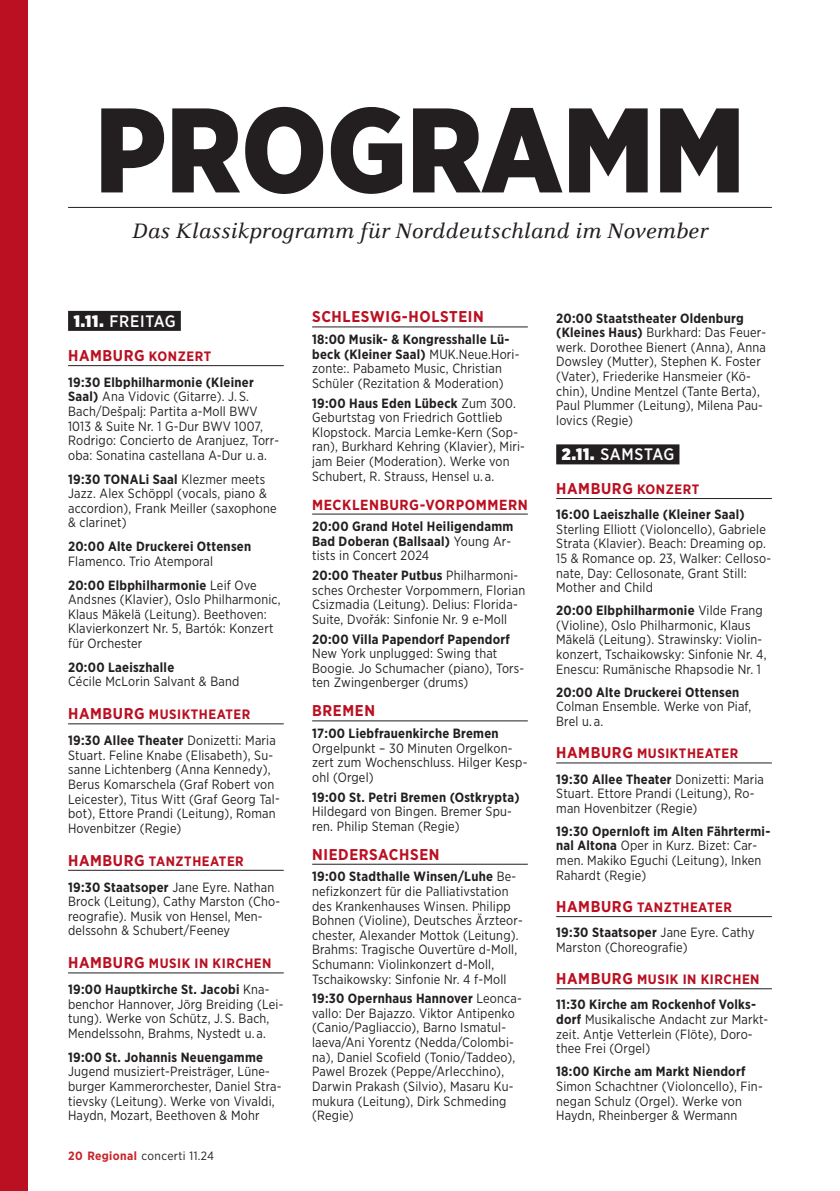
<style>
.page{position:relative;width:840px;height:1191px;background:#fff}
.page>*{position:absolute;margin:0;border:0;box-sizing:border-box;transform-origin:0 0}
.t1{font:900 120px "Gotham Narrow";color:#231f20}
.t2{font:italic 22px "Celeste Small Text";letter-spacing:-.005em;color:#231f20;scale:.95 1}
.t3{font:500 16.6px "Gotham Narrow";letter-spacing:.04em;color:#fff}
.t4{font:700 15.6px "Gotham Narrow";letter-spacing:.04em;color:#ba1021}
.t5{font:700 14.6px "Gotham Narrow";letter-spacing:.04em;color:#ba1021}
.t6{font:700 13.6px "Gotham Narrow";letter-spacing:.04em;color:#ba1021}
.t7{font:13.4px/14.6px "Gotham Narrow";letter-spacing:.015em;color:#231f20;scale:.95 1}
.t8{font:700 13.4px/14.6px "Gotham Narrow";letter-spacing:.02em;color:#231f20}
.t9{font:12px "Gotham Narrow";letter-spacing:.03em;color:#231f20}
.s1{font-weight:900}
.s2{font-size:13.6px}
.s3{font-weight:700}
.s4{font-weight:400}
.s5{font-size:15.6px}
.s6{font-weight:700;color:#c8242b}
</style>
<div class="page">
<div style="left:68px;top:311px;width:113px;height:20px;background:#231f20"></div>
<hr style="left:68px;top:365px;width:215px;height:1px;background:#231f20">
<hr style="left:68px;top:723px;width:215px;height:1px;background:#231f20">
<hr style="left:68px;top:870px;width:215px;height:1px;background:#231f20">
<hr style="left:68px;top:972px;width:215px;height:1px;background:#231f20">
<hr style="left:312px;top:326px;width:215px;height:1px;background:#231f20">
<hr style="left:312px;top:514px;width:215px;height:1px;background:#231f20">
<hr style="left:312px;top:720px;width:215px;height:1px;background:#231f20">
<hr style="left:312px;top:864px;width:215px;height:1px;background:#231f20">
<div style="left:556px;top:444px;width:123px;height:20px;background:#231f20"></div>
<hr style="left:556px;top:498px;width:215px;height:1px;background:#231f20">
<hr style="left:556px;top:762px;width:215px;height:1px;background:#231f20">
<hr style="left:556px;top:916px;width:215px;height:1px;background:#231f20">
<hr style="left:556px;top:988px;width:215px;height:1px;background:#231f20">
<div style="left:0;top:0;width:28px;height:1191px;background:#ba1021"></div>
<hr style="left:68px;top:207px;width:703px;height:1px;background:#231f20">
<h1 class="t1" style="left:95px;top:71px;width:651px">PROGRAMM</h1>
<h2 class="t2" style="left:132px;top:219px;width:607px">Das Klassikprogramm für Norddeutschland im November</h2>
<p class="t3" style="left:74px;top:311px;width:104px"><span class="s1">1.11.</span> FREITAG</p>
<p class="t4" style="left:68px;top:345px;width:145px">HAMBURG <span class="s2">KONZERT</span></p>
<p class="t7" style="left:68px;top:374px;width:224px"><span class="s3">19:30 Elbphilharmonie (Kleiner Saal)</span> Ana Vidovic (Gitarre). J. S.<br>Bach/Dešpalj: Partita a-Moll BWV 1013 &amp; Suite Nr. 1 G-Dur BWV 1007, Rodrigo: Concierto de Aranjuez, Torr&shy;oba: Sonatina castellana A-Dur u. a.</p>
<p class="t7" style="left:68px;top:471px;width:221px"><span class="s3">19:30 TONALi Saal</span> Klezmer meets<br>Jazz. Alex Schöppl (vocals, piano &amp; accordion), Frank Meiller (saxophone &amp; clarinet)</p>
<p class="t8" style="left:68px;top:539px;width:184px">20:00 Alte Druckerei Ottensen<br><span class="s4">Flamenco. Trio Atemporal</span></p>
<p class="t7" style="left:68px;top:577px;width:225px"><span class="s3">20:00 Elbphilharmonie</span> Leif Ove<br>Andsnes (Klavier), Oslo Philharmonic,<br>Klaus Mäkelä (Leitung). Beethoven:<br>Klavierkonzert Nr. 5, Bartók: Konzert für Orchester</p>
<p class="t7" style="left:68px;top:659px;width:182px"><span class="s3">20:00 Laeiszhalle<br></span>Cécile McLorin Salvant &amp; Band</p>
<p class="t6" style="left:68px;top:706px;width:184px"><span class="s5">HAMBURG</span> MUSIKTHEATER</p>
<p class="t7" style="left:68px;top:733px;width:224px"><span class="s3">19:30 Allee Theater</span> Donizetti: Maria Stuart. Feline Knabe (Elisabeth), Su&shy;sanne Lichtenberg (Anna Kennedy), Berus Komarschela (Graf Robert von Leicester), Titus Witt (Graf Georg Tal&shy;bot), Ettore Prandi (Leitung), Roman Hovenbitzer (Regie)</p>
<p class="t6" style="left:68px;top:852px;width:177px"><span class="s5">HAMBURG</span> TANZTHEATER</p>
<p class="t7" style="left:68px;top:879px;width:224px"><span class="s3">19:30 Staatsoper</span> Jane Eyre. Nathan Brock (Leitung), Cathy Marston (Cho&shy;reografie). Musik von Hensel, Men&shy;delssohn &amp; Schubert/Feeney</p>
<p class="t6" style="left:68px;top:955px;width:205px"><span class="s5">HAMBURG</span> MUSIK IN KIRCHEN</p>
<p class="t7" style="left:68px;top:981px;width:228px"><span class="s3">19:00 Hauptkirche St. Jacobi</span> Kna&shy;benchor Hannover, Jörg Breiding (Lei&shy;tung). Werke von Schütz, J. S. Bach, Mendelssohn, Brahms, Nystedt u. a.</p>
<p class="t7" style="left:68px;top:1049px;width:226px"><span class="s3">19:00 St. Johannis Neuengamme </span>Jugend musiziert-Preisträger, Lüne&shy;burger Kammerorchester, Daniel Stra&shy;tievsky (Leitung). Werke von Vivaldi, Haydn, Mozart, Beethoven &amp; Mohr</p>
<p class="t9" style="left:68px;top:1148px;width:147px"><span class="s6">20 Regional</span> concerti 11.24</p>
<p class="t4" style="left:312px;top:307px;width:173px">SCHLESWIG-HOLSTEIN</p>
<p class="t7" style="left:312px;top:332px;width:220px"><span class="s3">18:00 Musik- &amp; Kongresshalle Lü&shy;beck (Kleiner Saal)</span> MUK.Neue.Hori&shy;zonte:. Pabameto Music, Christian Schüler (Rezitation &amp; Moderation)</p>
<p class="t7" style="left:312px;top:395px;width:225px"><span class="s3">19:00 Haus Eden Lübeck</span> Zum 300.<br>Geburtstag von Friedrich Gottlieb Klopstock. Marcia Lemke-Kern (Sop&shy;ran), Burkhard Kehring (Klavier), Miri&shy;jam Beier (Moderation). Werke von Schubert, R. Strauss, Hensel u. a.</p>
<p class="t5" style="left:312px;top:495px;width:217px">MECKLENBURG-VORPOMMERN</p>
<p class="t8" style="left:312px;top:519px;width:203px">20:00 Grand Hotel Heiligendamm<br>Bad Doberan (Ballsaal) <span class="s4">Young Ar&shy;tists in Concert 2024</span></p>
<p class="t7" style="left:312px;top:568px;width:225px"><span class="s3">20:00 Theater Putbus</span> Philharmoni&shy;sches Orchester Vorpommern, Florian Csizmadia (Leitung). Delius: Florida-Suite, Dvořák: Sinfonie Nr. 9 e-Moll</p>
<p class="t7" style="left:312px;top:631px;width:225px"><span class="s3">20:00 Villa Papendorf Papendorf<br></span>New York unplugged: Swing that<br>Boogie. Jo Schumacher (piano), Tors&shy;ten Zwingenberger (drums)</p>
<p class="t4" style="left:312px;top:701px;width:64px">BREMEN</p>
<p class="t7" style="left:312px;top:725px;width:228px"><span class="s3">17:00 Liebfrauenkirche Bremen<br></span>Orgelpunkt – 30 Minuten Orgelkon&shy;zert zum Wochenschluss. Hilger Kesp&shy;ohl (Orgel)</p>
<p class="t7" style="left:312px;top:789px;width:220px"><span class="s3">19:00 St. Petri Bremen (Ostkrypta)<br></span>Hildegard von Bingen. Bremer Spu&shy;ren. Philip Steman (Regie)</p>
<p class="t4" style="left:312px;top:844px;width:129px">NIEDERSACHSEN</p>
<p class="t7" style="left:312px;top:869px;width:223px"><span class="s3">19:00 Stadthalle Winsen/Luhe</span> Be&shy;nefizkonzert für die Palliativstation des Krankenhauses Winsen. Philipp Bohnen (Violine), Deutsches Ärzteor&shy;chester, Alexander Mottok (Leitung).<br>Brahms: Tragische Ouvertüre d-Moll, Schumann: Violinkonzert d-Moll, Tschaikowsky: Sinfonie Nr. 4 f-Moll</p>
<p class="t7" style="left:312px;top:991px;width:222px"><span class="s3">19:30 Opernhaus Hannover</span> Leonca&shy;vallo: Der Bajazzo. Viktor Antipenko (Canio/Pagliaccio), Barno Ismatul&shy;laeva/Ani Yorentz (Nedda/Colombi&shy;na), Daniel Scofield (Tonio/Taddeo), Pawel Brozek (Peppe/Arlecchino), Darwin Prakash (Silvio), Masaru Ku&shy;mukura (Leitung), Dirk Schmeding (Regie)</p>
<p class="t7" style="left:556px;top:310px;width:222px"><span class="s3">20:00 Staatstheater Oldenburg (Kleines Haus)</span> Burkhard: Das Feuer&shy;werk. Dorothee Bienert (Anna), Anna Dowsley (Mutter), Stephen K. Foster (Vater), Friederike Hansmeier (Kö&shy;chin), Undine Mentzel (Tante Berta), Paul Plummer (Leitung), Milena Pau&shy;lovics (Regie)</p>
<p class="t3" style="left:561px;top:444px;width:114px"><span class="s1">2.11.</span> SAMSTAG</p>
<p class="t4" style="left:556px;top:478px;width:145px">HAMBURG <span class="s2">KONZERT</span></p>
<p class="t7" style="left:556px;top:507px;width:227px"><span class="s3">16:00 Laeiszhalle (Kleiner Saal)<br></span>Sterling Elliott (Violoncello), Gabriele Strata (Klavier). Beach: Dreaming op.<br>15 &amp; Romance op. 23, Walker: Celloso&shy;nate, Day: Cellosonate, Grant Still:<br>Mother and Child</p>
<p class="t7" style="left:556px;top:603px;width:223px"><span class="s3">20:00 Elbphilharmonie</span> Vilde Frang (Violine), Oslo Philharmonic, Klaus Mäkelä (Leitung). Strawinsky: Violin&shy;konzert, Tschaikowsky: Sinfonie Nr. 4, Enescu: Rumänische Rhapsodie Nr. 1</p>
<p class="t7" style="left:556px;top:684px;width:206px"><span class="s3">20:00 Alte Druckerei Ottensen<br></span>Colman Ensemble. Werke von Piaf,<br>Brel u. a.</p>
<p class="t6" style="left:556px;top:745px;width:184px"><span class="s5">HAMBURG</span> MUSIKTHEATER</p>
<p class="t7" style="left:556px;top:771px;width:220px"><span class="s3">19:30 Allee Theater</span> Donizetti: Maria<br>Stuart. Ettore Prandi (Leitung), Ro&shy;man Hovenbitzer (Regie)</p>
<p class="t7" style="left:556px;top:823px;width:227px"><span class="s3">19:30 Opernloft im Alten Fährtermi&shy;nal Altona</span> Oper in Kurz. Bizet: Car&shy;men. Makiko Eguchi (Leitung), Inken<br>Rahardt (Regie)</p>
<p class="t6" style="left:556px;top:898px;width:177px"><span class="s5">HAMBURG</span> TANZTHEATER</p>
<p class="t7" style="left:556px;top:925px;width:210px"><span class="s3">19:30 Staatsoper</span> Jane Eyre. Cathy<br>Marston (Choreografie)</p>
<p class="t6" style="left:556px;top:970px;width:205px"><span class="s5">HAMBURG</span> MUSIK IN KIRCHEN</p>
<p class="t7" style="left:556px;top:997px;width:225px"><span class="s3">11:30 Kirche am Rockenhof Volks&shy;dorf</span> Musikalische Andacht zur Markt&shy;zeit. Antje Vetterlein (Flöte), Doro&shy;thee Frei (Orgel)</p>
<p class="t7" style="left:556px;top:1064px;width:219px"><span class="s3">18:00 Kirche am Markt Niendorf<br></span>Simon Schachtner (Violoncello), Fin&shy;negan Schulz (Orgel). Werke von<br>Haydn, Rheinberger &amp; Wermann</p>
</div>
